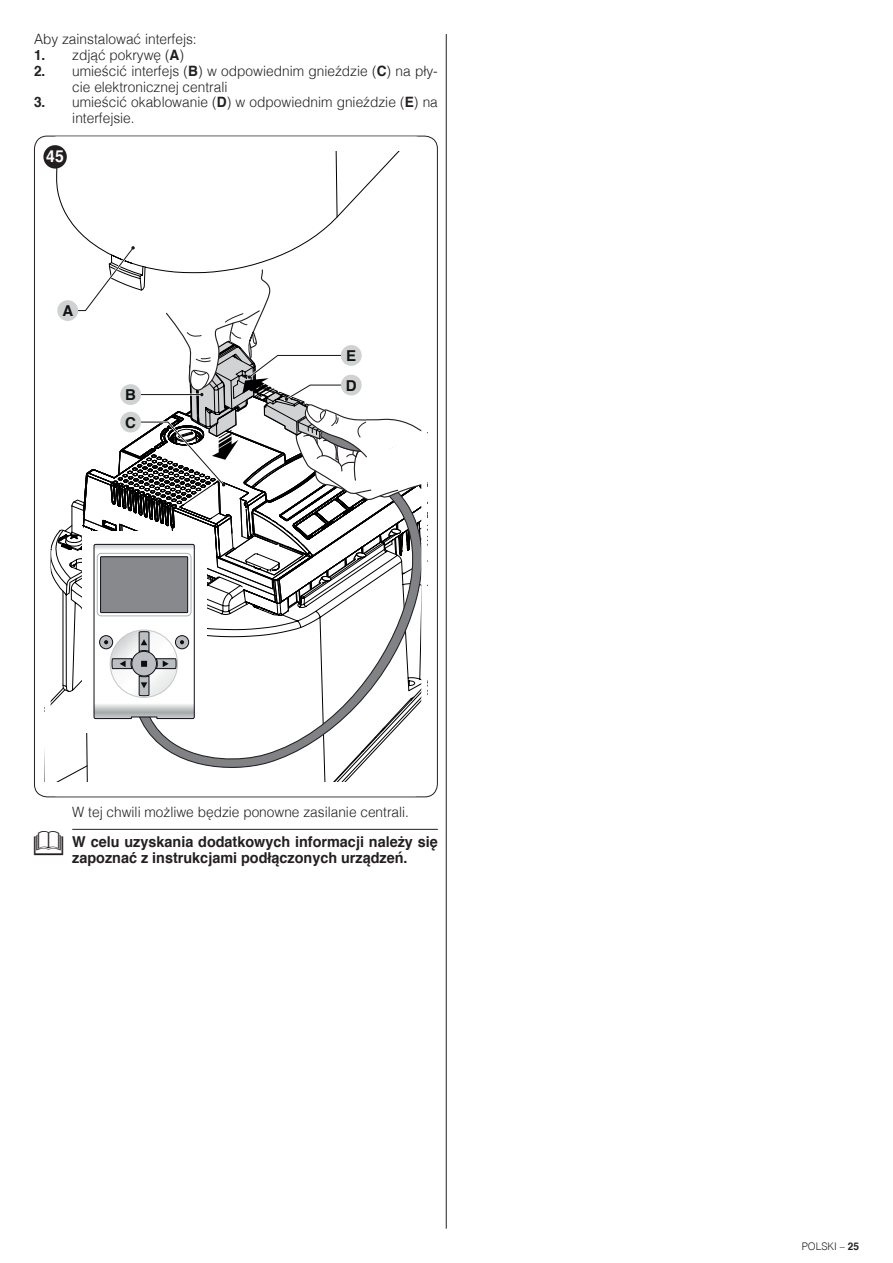
<style>
.page{position:relative;width:893px;height:1263px;background:#fff}
.page>*{position:absolute;margin:0;border:0;box-sizing:border-box;transform-origin:0 0}
.t1{font:700 16.5px "Helvetica";color:#fff;scale:.96 1}
.t2{font:700 15px/16.5px "Helvetica";color:#231f20;text-align:center;scale:.96 1}
.t3{font:700 15px "Helvetica";color:#111416}
.t4{font:300 14.25px/15.8px "Helvetica";color:#231f20;scale:.96 1}
.t5{font:300 10.5px "Helvetica";color:#231f20;scale:.96 1}
.s1{font-weight:700}
.s2{font-family:"NICE Simboli";font-weight:400;font-size:28.5px}
</style>
<div class="page">
<hr style="left:72px;top:829px;width:366px;height:1px;background:#231f20">
<svg style="left:58px;top:750px;width:301px;height:31px"></svg>
<svg style="left:131px;top:719px;width:274px;height:49px"></svg>
<svg style="left:58px;top:151px;width:362px;height:568px"></svg>
<div style="left:57px;top:300px;width:21px;height:21px;background:#d0d1d1;border-radius:50%"></div>
<div style="left:45px;top:136px;width:382px;height:660px;border:6px solid #fff;border-radius:10px"></div>
<div style="left:43px;top:145px;width:24px;height:23px;background:#231f20;border-radius:50%"></div>
<hr style="left:446px;top:34px;width:1px;height:1194px;background:#231f20">
<p class="t4" style="left:34px;top:30px;width:171px">Aby zainstalować interfejs:</p>
<p class="t4" style="left:34px;top:46px;width:158px"><span class="s1">1.</span> zdjąć pokrywę (<span class="s1">A</span>)</p>
<p class="t4" style="left:72px;top:62px;width:382px;text-indent:-38px"><span class="s1">2.</span> umieścić interfejs (<span class="s1">B</span>) w odpowiednim gnieździe (<span class="s1">C</span>) na pły&shy;cie elektronicznej centrali</p>
<p class="t4" style="left:72px;top:93px;width:382px;text-indent:-38px"><span class="s1">3.</span> umieścić okablowanie (<span class="s1">D</span>) w odpowiednim gnieździe (<span class="s1">E</span>) na interfejsie.</p>
<p class="t1" style="left:46px;top:143px;width:20px">45</p>
<p class="t3" style="left:62px;top:299px;width:12px">A</p>
<p class="t3" style="left:125px;top:383px;width:12px">B</p>
<p class="t3" style="left:125px;top:410px;width:12px">C</p>
<p class="t3" style="left:346px;top:344px;width:12px">E</p>
<p class="t3" style="left:346px;top:373px;width:12px">D</p>
<p class="t4" style="left:72px;top:803px;width:352px">W tej chwili możliwe będzie ponowne zasilanie centrali.</p>
<p class="t2" style="left:34px;top:833px;width:422px"><span class="s2">l</span> W celu uzyskania dodatkowych informacji należy się zapoznać z instrukcjami podłączonych urządzeń.</p>
<p class="t5" style="left:802px;top:1237px;width:61px">POLSKI – <span class="s1">25</span></p>
</div>
